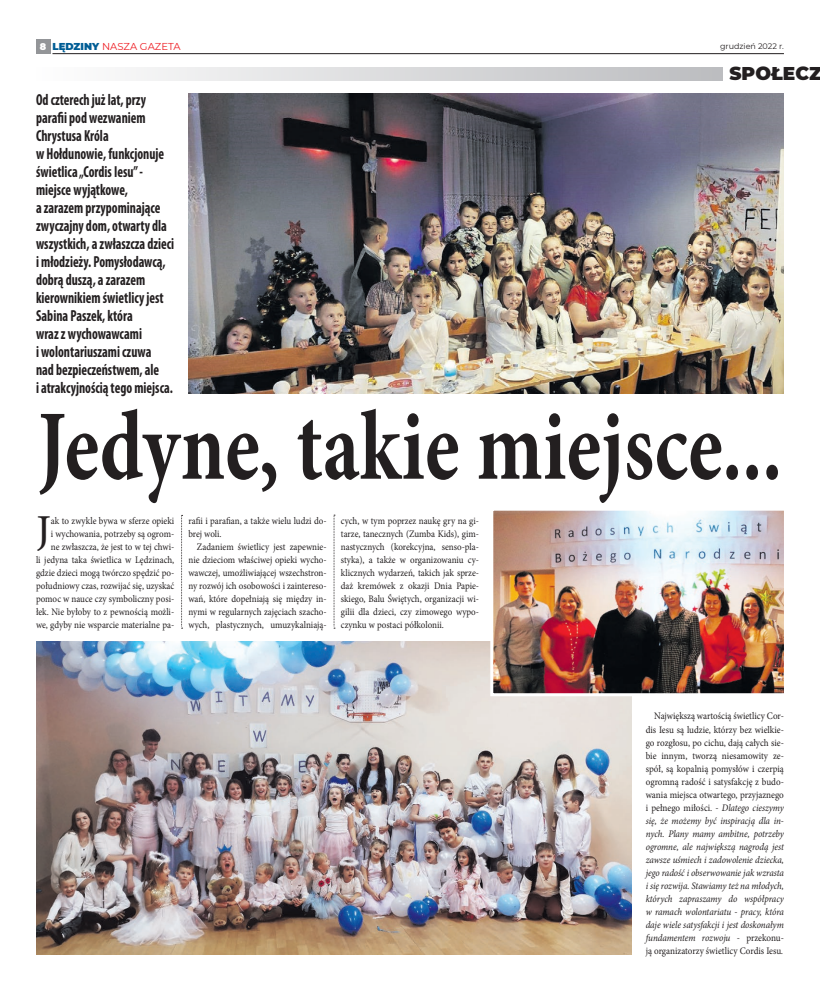
<style>
.page{position:relative;width:820px;height:993px;background:#fff}
.page>*{position:absolute;margin:0;border:0;box-sizing:border-box;transform-origin:0 0}
.Tekst{font:700 99.5px "Minion Pro";letter-spacing:.005em;color:#231f20;scale:.79 1}
.Tekst-2{font:42.6px "Minion Pro";color:#231f20;scale:1.06 1}
.Tekst-3{font:900 18.5px "Montserrat";color:#231f20}
.Tekst-4{font:700 condensed 16px/18px "Myriad Pro";color:#231f20;scale:.84 1}
.Tekst-5{font:10px/13px "Minion Pro";color:#231f20;text-align:justify;scale:.9 1}
.Tekst-6{font:italic 10px/13px "Minion Pro";letter-spacing:-.005em;color:#231f20;text-align:justify;scale:.91 1}
.tekst{font:10px "Montserrat";color:#ee1d23}
.tekst-2{font:900 9.4px "Montserrat";color:#fff}
.t1{font:8px "Montserrat";color:#231f20}
.s1{font-weight:900;color:#005d95}
.s2{font-style:normal}
</style>
<div class="page">
<div style="left:36px;top:40px;width:14px;height:14px;background:#939598"></div>
<hr style="left:52px;top:53px;width:731px;height:1px;background:#231f20">
<svg style="left:136px;top:67px;width:585px;height:13px;background:#d7d8da"></svg>
<img style="left:36px;top:641px;width:595px;height:313px">
<img style="left:188px;top:93px;width:595px;height:300px">
<img style="left:488px;top:510px;width:296px;height:187px">
<svg style="left:181px;top:515px;width:1px;height:113px"></svg>
<svg style="left:333px;top:514px;width:2px;height:114px"></svg>
<p class="tekst-2" style="left:40px;top:40px;width:8px">8</p>
<p class="tekst" style="left:52px;top:39px;width:130px"><span class="s1">LĘDZINY</span> NASZA GAZETA</p>
<p class="t1" style="left:719px;top:41px;width:65px">grudzień 2022 r.</p>
<p class="Tekst-3" style="left:729px;top:60px;width:94px">SPOŁECZ</p>
<p class="Tekst-4" style="left:36px;top:90px;width:166px">Od czterech już lat, przy parafii pod wezwaniem<br>Chrystusa Króla<br>w Hołdunowie, funkcjonuje świetlica „Cordis Iesu” - miejsce wyjątkowe,<br>a zarazem przypominające zwyczajny dom, otwarty dla wszystkich, a zwłaszcza dzieci i młodzieży. Pomysłodawcą, dobrą duszą, a zarazem kierownikiem świetlicy jest<br>Sabina Paszek, która<br>wraz z wychowawcami<br>i wolontariuszami czuwa<br>nad bezpieczeństwem, ale<br>i atrakcyjnością tego miejsca.</p>
<p class="Tekst" style="left:38px;top:376px;width:943px">Jedyne, takie miejsce...</p>
<p class="Tekst-2" style="left:36px;top:501px;width:16px">J</p>
<p class="Tekst-5" style="left:36px;top:514px;width:155px;text-align:right">ak to zwykle bywa w sferze opieki<br>i wychowania, potrzeby są ogrom-<br>ne zwłaszcza, że jest to w tej chwi-<br>li jedyna taka świetlica w Lędzinach, gdzie dzieci mogą twórczo spędzić po&shy;południowy czas, rozwijać się, uzyskać pomoc w nauce czy symboliczny posi&shy;łek. Nie byłoby to z pewnością możli&shy;we, gdyby nie wsparcie materialne pa-</p>
<p class="Tekst-5" style="left:188px;top:514px;width:155px">rafii i parafian, a także wielu ludzi do&shy;brej woli.</p>
<p class="Tekst-5" style="left:188px;top:540px;width:155px;text-indent:9px">Zadaniem świetlicy jest zapewnie&shy;nie dzieciom właściwej opieki wycho&shy;wawczej, umożliwiającej wszechstron&shy;ny rozwój ich osobowości i zaintereso&shy;wań, które dopełniają się między in&shy;nymi w regularnych zajęciach szacho&shy;wych, plastycznych, umuzykalniają-</p>
<p class="Tekst-5" style="left:341px;top:514px;width:155px">cych, w tym poprzez naukę gry na gi&shy;tarze, tanecznych (Zumba Kids), gim&shy;nastycznych (korekcyjna, senso-pla&shy;styka), a także w organizowaniu cy&shy;klicznych wydarzeń, takich jak sprze&shy;daż kremówek z okazji Dnia Papie&shy;skiego, Balu Świętych, organizacji wi&shy;gilii dla dzieci, czy zimowego wypo&shy;czynku w postaci półkolonii.</p>
<p class="Tekst-6" style="left:645px;top:709px;width:153px;text-indent:9px"><span class="s2">Największą wartością świetlicy Cor&shy;dis Iesu są ludzie, którzy bez wielkie&shy;go rozgłosu, po cichu, dają całych sie&shy;bie innym, tworzą niesamowity ze&shy;spół, są kopalnią pomysłów i czerpią ogromną radość i satysfakcję z budo&shy;wania miejsca otwartego, przyjaznego i pełnego miłości.</span> - Dlatego cieszymy się, że możemy być inspiracją dla in&shy;nych. Plany mamy ambitne, potrzeby ogromne, ale największą nagrodą jest zawsze uśmiech i zadowolenie dziecka, jego radość i obserwowanie jak wzrasta i się rozwija. Stawiamy też na młodych, których zapraszamy do współpracy w ramach wolontariatu - pracy, która daje wiele satysfakcji i jest doskonałym fundamentem rozwoju <span class="s2">- przekonu&shy;ją organizatorzy świetlicy Cordis Iesu</span>.</p>
</div>
